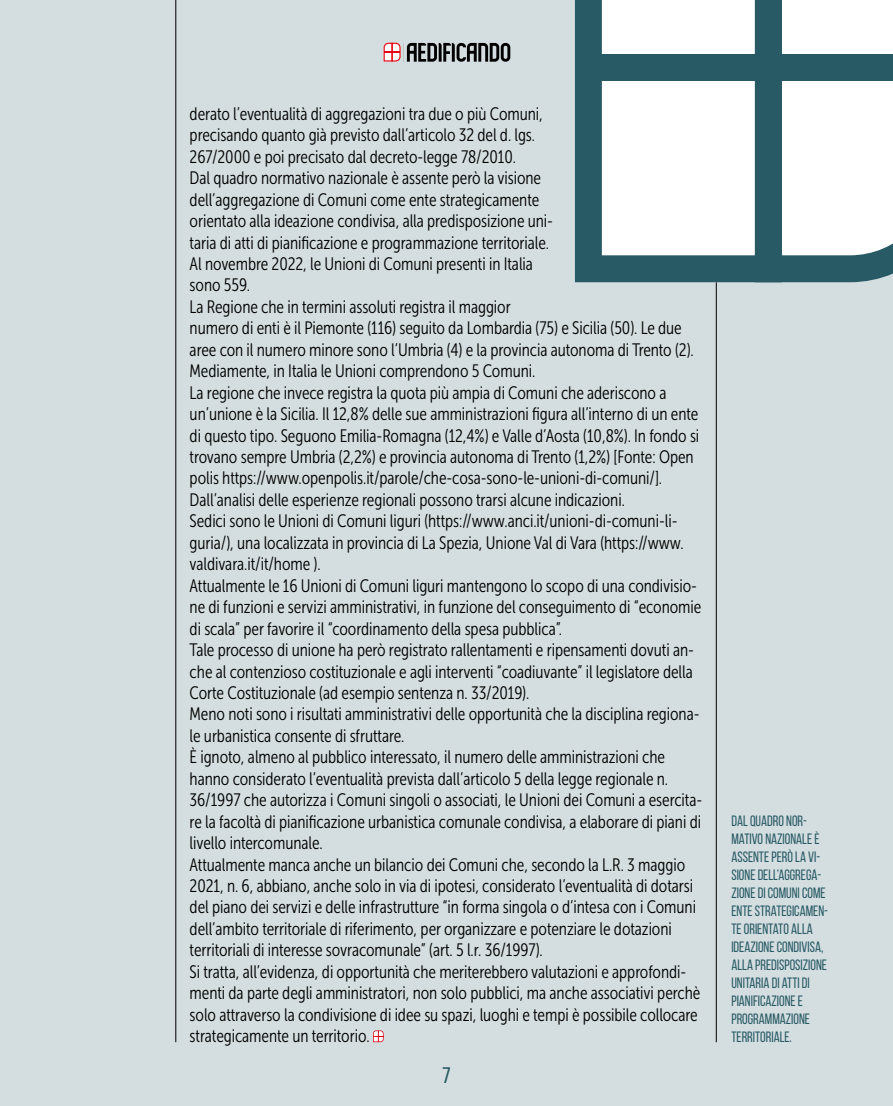
<style>
.page{position:relative;width:893px;height:1106px;background:#d4dee0}
.page>*{position:absolute;margin:0;border:0;box-sizing:border-box;transform-origin:0 0}
.t1{font:22.5px "Bebas Neue";color:#285a65}
.t2{font:18px/21.5px "Museo Sans Cond 300";letter-spacing:-.005em;color:#000;scale:.96 1}
.t3{font:15px/18px "Bebas Neue";color:#285a65;scale:.95 1}
</style>
<div class="page">
<hr style="left:716px;top:0;width:1px;height:1042px;background:#000">
<hr style="left:176px;top:0;width:1px;height:1042px;background:#000">
<svg style="left:373px;top:1030px;width:11px;height:12px"></svg>
<svg style="left:384px;top:43px;width:126px;height:19px"></svg>
<svg style="left:575px;top:0;width:180px;height:282px;background:#c9d5d8"></svg>
<svg style="left:755px;top:0;width:138px;height:282px;background:#c1cfd2"></svg>
<div style="left:598px;top:54px;width:166px;height:27px;background:#285a65"></div>
<div style="left:757px;top:54px;width:136px;height:27px;background:#285a65"></div>
<p class="t2" style="left:190px;top:103px;width:535px">derato l’eventualità di aggregazioni tra due o più Comuni,<br>precisando quanto già previsto dall’articolo 32 del d. lgs.<br>267/2000 e poi precisato dal decreto-legge 78/2010.<br>Dal quadro normativo nazionale è assente però la visione<br>dell’aggregazione di Comuni come ente strategicamente<br>orientato alla ideazione condivisa, alla predisposizione uni-<br>taria di atti di pianificazione e programmazione territoriale.<br>Al novembre 2022, le Unioni di Comuni presenti in Italia<br>sono 559.<br>La Regione che in termini assoluti registra il maggior<br>numero di enti è il Piemonte (116) seguito da Lombardia (75) e Sicilia (50). Le due aree con il numero minore sono l’Umbria (4) e la provincia autonoma di Trento (2).<br>Mediamente, in Italia le Unioni comprendono 5 Comuni.<br>La regione che invece registra la quota più ampia di Comuni che aderiscono a un’unione è la Sicilia. Il 12,8% delle sue amministrazioni figura all’interno di un ente di questo tipo. Seguono Emilia-Romagna (12,4%) e Valle d’Aosta (10,8%). In fondo si trovano sempre Umbria (2,2%) e provincia autonoma di Trento (1,2%) [Fonte: Open polis https://www.openpolis.it/parole/che-cosa-sono-le-unioni-di-comuni/].<br>Dall’analisi delle esperienze regionali possono trarsi alcune indicazioni.<br>Sedici sono le Unioni di Comuni liguri (https://www.anci.it/unioni-di-comuni-li&shy;guria/), una localizzata in provincia di La Spezia, Unione Val di Vara (https://www. valdivara.it/it/home ).<br>Attualmente le 16 Unioni di Comuni liguri mantengono lo scopo di una condivisio&shy;ne di funzioni e servizi amministrativi, in funzione del conseguimento di “economie di scala” per favorire il “coordinamento della spesa pubblica”.<br>Tale processo di unione ha però registrato rallentamenti e ripensamenti dovuti an&shy;che al contenzioso costituzionale e agli interventi “coadiuvante” il legislatore della Corte Costituzionale (ad esempio sentenza n. 33/2019).<br>Meno noti sono i risultati amministrativi delle opportunità che la disciplina regiona&shy;le urbanistica consente di sfruttare.<br>È ignoto, almeno al pubblico interessato, il numero delle amministrazioni che hanno considerato l’eventualità prevista dall’articolo 5 della legge regionale n.<br>36/1997 che autorizza i Comuni singoli o associati, le Unioni dei Comuni a esercita&shy;re la facoltà di pianificazione urbanistica comunale condivisa, a elaborare di piani di livello intercomunale.<br>Attualmente manca anche un bilancio dei Comuni che, secondo la L.R. 3 maggio 2021, n. 6, abbiano, anche solo in via di ipotesi, considerato l’eventualità di dotarsi del piano dei servizi e delle infrastrutture “in forma singola o d’intesa con i Comuni dell’ambito territoriale di riferimento, per organizzare e potenziare le dotazioni territoriali di interesse sovracomunale” (art. 5 l.r. 36/1997).<br>Si tratta, all’evidenza, di opportunità che meriterebbero valutazioni e approfondi&shy;menti da parte degli amministratori, non solo pubblici, ma anche associativi perchè solo attraverso la condivisione di idee su spazi, luoghi e tempi è possibile collocare strategicamente un territorio.</p>
<p class="t1" style="left:442px;top:1062px;width:10px">7</p>
<p class="t3" style="left:731px;top:811px;width:103px">DAL QUADRO NOR-<br>MATIVO NAZIONALE È<br>ASSENTE PERÒ LA VI-<br>SIONE DELL’AGGREGA-<br>ZIONE DI COMUNI COME<br>ENTE STRATEGICAMEN-<br>TE ORIENTATO ALLA<br>IDEAZIONE CONDIVISA,<br>ALLA PREDISPOSIZIONE<br>UNITARIA DI ATTI DI<br>PIANIFICAZIONE E<br>PROGRAMMAZIONE<br>TERRITORIALE.</p>
</div>
